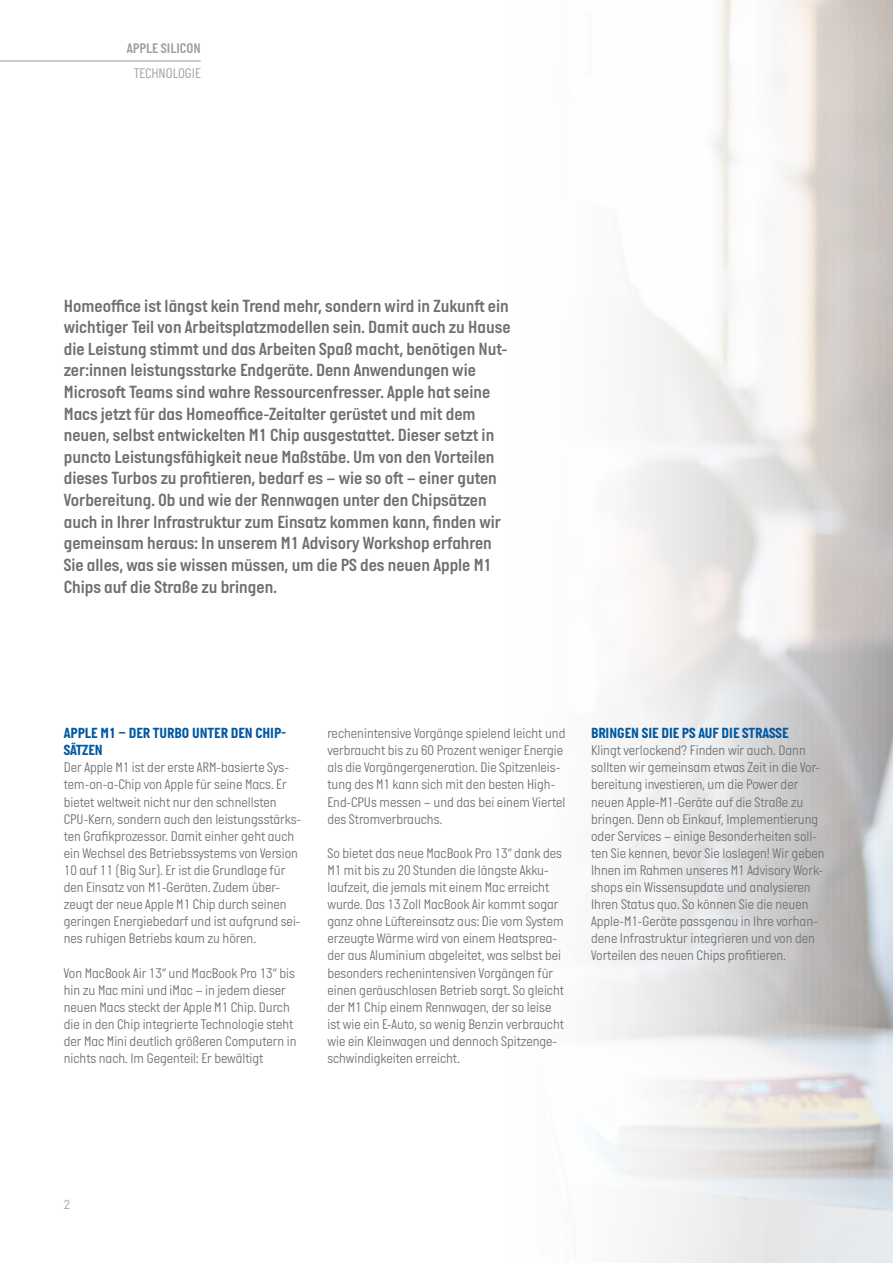
<style>
.page{position:relative;width:893px;height:1263px;background:#fff}
.page>*{position:absolute;margin:0;border:0;box-sizing:border-box;transform-origin:0 0}
.t1{font:18px/21.6px "Italian Plate No One D Bd";color:#706f6f}
.t2{font:700 15px/17.1px "Italian Plate No One";color:#0058a2}
.t3{font:300 14.25px/17.1px "Italian Plate No One";color:#706f6f}
.t4{font:14.25px "Italian Plate No One D Bd";color:#9d9d9c}
.t5{font:300 14.25px "Italian Plate No One";color:#9d9d9c}
.t6{font:300 13.5px "Italian Plate No One";color:#9d9d9c}
</style>
<div class="page">
<hr style="left:0;top:61px;width:201px;height:1px;background:#9d9d9c">
<p class="t4" style="left:127px;top:41px;width:76px">APPLE SILICON</p>
<p class="t5" style="left:134px;top:65px;width:69px">TECHNOLOGIE</p>
<p class="t1" style="left:64px;top:295px;width:448px">Homeoffice ist längst kein Trend mehr, sondern wird in Zukunft ein wichtiger Teil von Arbeitsplatzmodellen sein. Damit auch zu Hause die Leistung stimmt und das Arbeiten Spaß macht, benötigen Nut&shy;zer:innen leistungsstarke Endgeräte. Denn Anwendungen wie Microsoft Teams sind wahre Ressourcenfresser. Apple hat seine Macs jetzt für das Homeoffice-Zeitalter gerüstet und mit dem neuen, selbst entwickelten M1 Chip ausgestattet. Dieser setzt in puncto Leistungsfähigkeit neue Maßstäbe. Um von den Vorteilen dieses Turbos zu profitieren, bedarf es – wie so oft – einer guten Vorbereitung. Ob und wie der Rennwagen unter den Chipsätzen auch in Ihrer Infrastruktur zum Einsatz kommen kann, finden wir gemeinsam heraus: In unserem M1 Advisory Workshop erfahren Sie alles, was sie wissen müssen, um die PS des neuen Apple M1<br>Chips auf die Straße zu bringen.</p>
<p class="t2" style="left:64px;top:724px;width:224px">APPLE M1 – DER TURBO UNTER DEN CHIP-<br>SÄTZEN</p>
<p class="t3" style="left:64px;top:759px;width:239px">Der Apple M1 ist der erste ARM-basierte Sys&shy;tem-on-a-Chip von Apple für seine Macs. Er bietet weltweit nicht nur den schnellsten CPU-Kern, sondern auch den leistungsstärks&shy;ten Grafikprozessor. Damit einher geht auch ein Wechsel des Betriebssystems von Version 10 auf 11 (Big Sur). Er ist die Grundlage für den Einsatz von M1-Geräten. Zudem über&shy;zeugt der neue Apple M1 Chip durch seinen geringen Energiebedarf und ist aufgrund sei&shy;nes ruhigen Betriebs kaum zu hören.</p>
<p class="t3" style="left:64px;top:965px;width:234px">Von MacBook Air 13“ und MacBook Pro 13“ bis hin zu Mac mini und iMac – in jedem dieser neuen Macs steckt der Apple M1 Chip. Durch die in den Chip integrierte Technologie steht der Mac Mini deutlich größeren Computern in nichts nach. Im Gegenteil: Er bewältigt</p>
<p class="t3" style="left:327px;top:725px;width:239px">rechenintensive Vorgänge spielend leicht und verbraucht bis zu 60 Prozent weniger Energie als die Vorgängergeneration. Die Spitzenleis&shy;tung des M1 kann sich mit den besten High-End-CPUs messen – und das bei einem Viertel des Stromverbrauchs.</p>
<p class="t3" style="left:327px;top:845px;width:238px">So bietet das neue MacBook Pro 13“ dank des M1 mit bis zu 20 Stunden die längste Akku&shy;laufzeit, die jemals mit einem Mac erreicht wurde. Das 13 Zoll MacBook Air kommt sogar ganz ohne Lüftereinsatz aus: Die vom System erzeugte Wärme wird von einem Heatsprea&shy;der aus Aluminium abgeleitet, was selbst bei besonders rechenintensiven Vorgängen für einen geräuschlosen Betrieb sorgt. So gleicht der M1 Chip einem Rennwagen, der so leise ist wie ein E-Auto, so wenig Benzin verbraucht wie ein Kleinwagen und dennoch Spitzenge&shy;schwindigkeiten erreicht.</p>
<p class="t2" style="left:591px;top:724px;width:199px">BRINGEN SIE DIE PS AUF DIE STRASSE</p>
<p class="t3" style="left:591px;top:742px;width:235px">Klingt verlockend? Finden wir auch. Dann sollten wir gemeinsam etwas Zeit in die Vor&shy;bereitung investieren, um die Power der neuen Apple-M1-Geräte auf die Straße zu bringen. Denn ob Einkauf, Implementierung oder Services – einige Besonderheiten soll&shy;ten Sie kennen, bevor Sie loslegen! Wir geben Ihnen im Rahmen unseres M1 Advisory Work&shy;shops ein Wissensupdate und analysieren Ihren Status quo. So können Sie die neuen Apple-M1-Geräte passgenau in Ihre vorhan&shy;dene Infrastruktur integrieren und von den Vorteilen des neuen Chips profitieren.</p>
<p class="t6" style="left:64px;top:1197px;width:8px">2</p>
</div>
